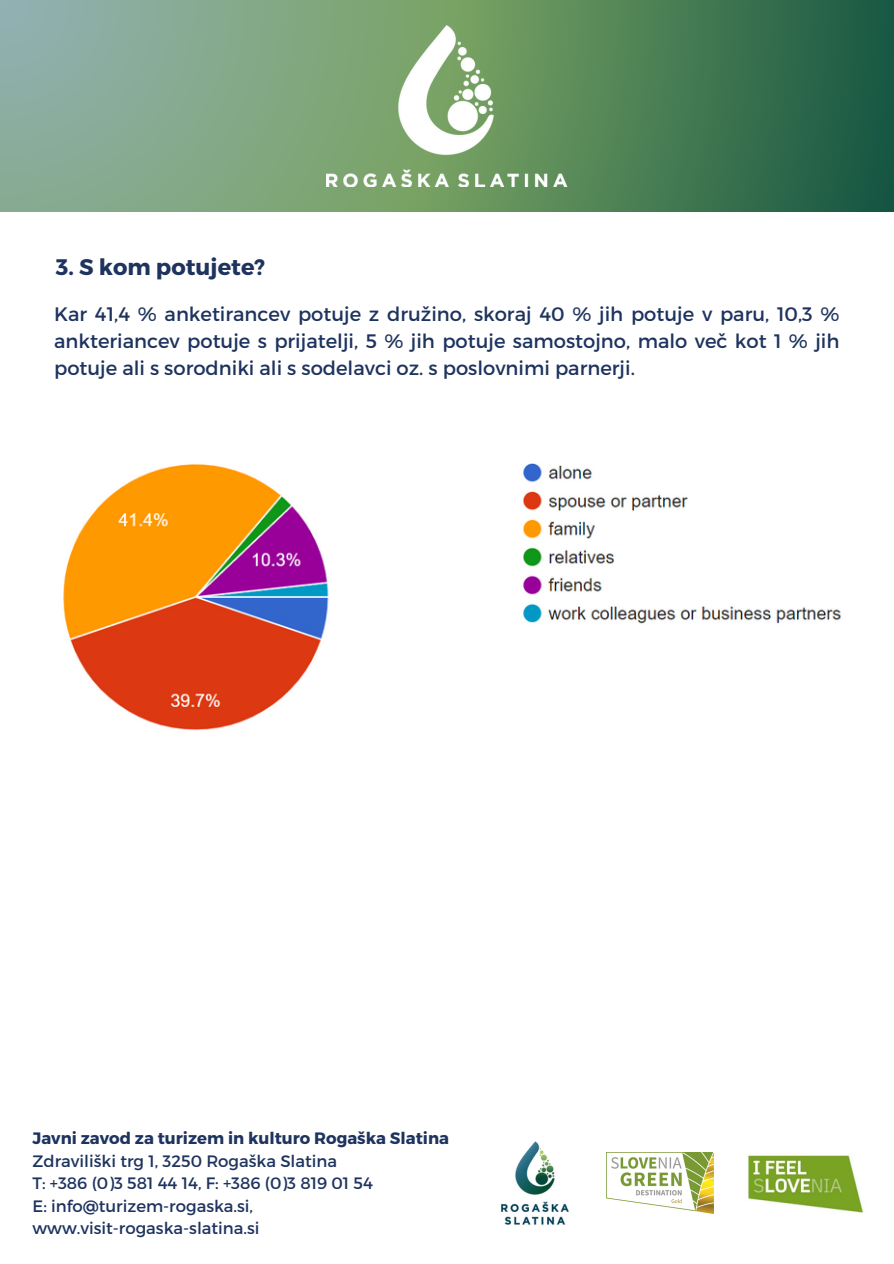
<style>
.page{position:relative;width:894px;height:1264px;background:#fff}
.page>*{position:absolute;margin:0;border:0;box-sizing:border-box;transform-origin:0 0}
.t1{font:700 22.5px "Montserrat";color:#1e335e}
.t2{font:19.5px/27px "Montserrat";color:#1e335e;text-align:justify}
.t3{font:16.5px "Montserrat";color:#1e335e}
.t4{font:700 16.5px "Montserrat";color:#1e335e}
</style>
<div class="page">
<svg style="left:0;top:0;width:893px;height:211px"></svg>
<img style="left:326px;top:25px;width:241px;height:161px">
<img style="left:501px;top:1141px;width:68px;height:84px">
<img style="left:747px;top:1155px;width:118px;height:58px">
<img style="left:606px;top:1152px;width:107px;height:60px">
<img style="left:63px;top:463px;width:779px;height:268px">
<p class="t1" style="left:56px;top:252px;width:211px">3. S kom potujete?</p>
<p class="t2" style="left:54px;top:299px;width:786px">Kar 41,4 % anketirancev potuje z družino, skoraj 40 % jih potuje v paru, 10,3 % ankteriancev potuje s prijatelji, 5 % jih potuje samostojno, malo več kot 1 % jih potuje ali s sorodniki ali s sodelavci oz. s poslovnimi parnerji.</p>
<p class="t4" style="left:33px;top:1127px;width:418px">Javni zavod za turizem in kulturo Rogaška Slatina</p>
<p class="t3" style="left:33px;top:1150px;width:306px">Zdraviliški trg 1, 3250 Rogaška Slatina</p>
<p class="t3" style="left:33px;top:1172px;width:342px">T: +386 (0)3 581 44 14, F: +386 (0)3 819 01 54</p>
<p class="t3" style="left:33px;top:1195px;width:222px">E: info@turizem-rogaska.si,</p>
<p class="t3" style="left:33px;top:1217px;width:228px">www.visit-rogaska-slatina.si</p>
</div>
